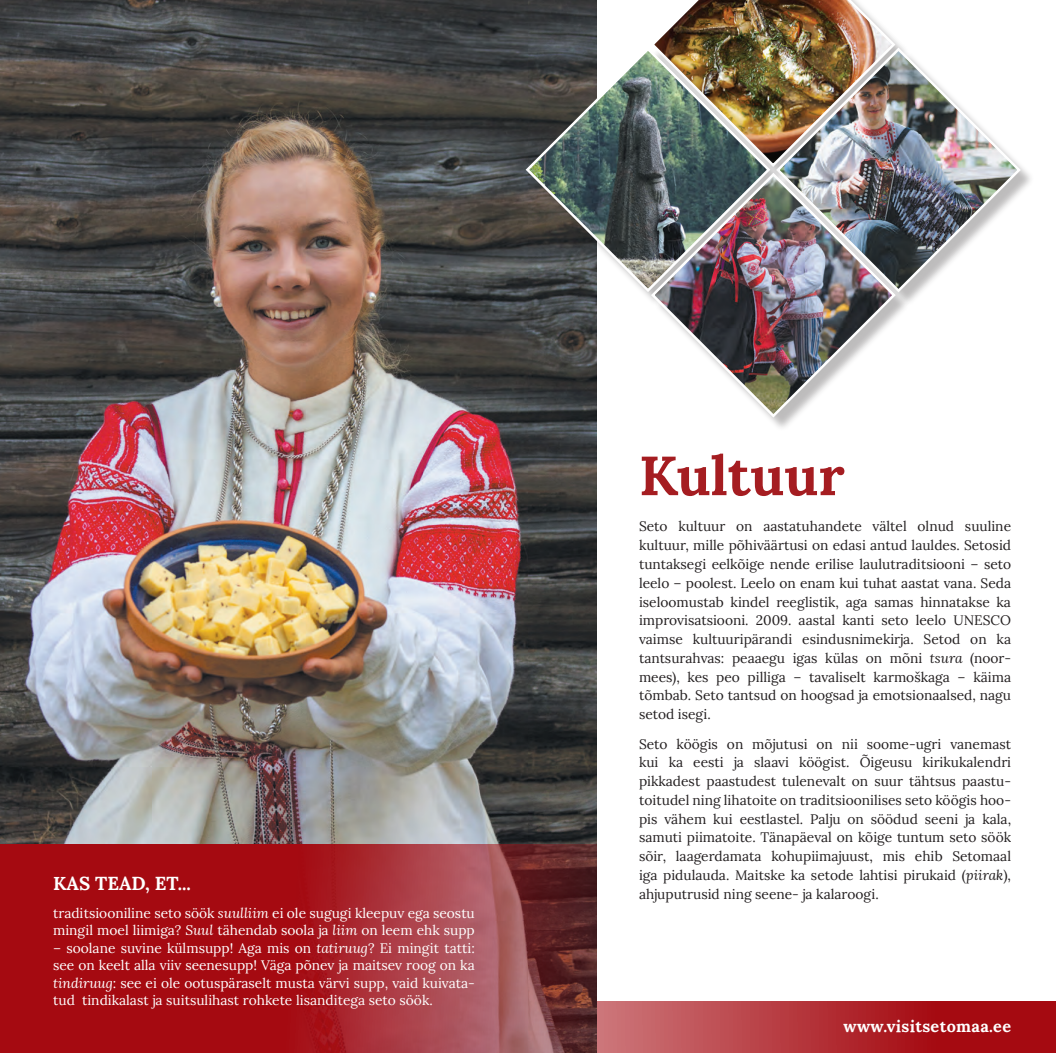
<style>
.page{position:relative;width:1056px;height:1053px;background:#fff}
.page>*{position:absolute;margin:0;border:0;box-sizing:border-box;transform-origin:0 0}
.t1{font:700 55px "Lora";color:#a51d21}
.t2{font:700 18.75px "Lora";color:#fff}
.t3{font:700 16.25px "Lora";letter-spacing:.02em;color:#fff}
.t4{font:13.75px/18.8px "Lora";color:#231f20;text-align:justify}
.t5{font:13.75px/17.5px "Lora";color:#fff}
.s1{font-style:italic}
</style>
<div class="page">
<svg style="left:596px;top:1001px;width:460px;height:51px;background:#b23238"></svg>
<img style="left:0;top:0;width:596px;height:844px">
<svg style="left:528px;top:844px;width:68px;height:208px;background:#612c2e"></svg>
<img style="left:654px;top:0;width:243px;height:50px">
<img style="left:774px;top:46px;width:249px;height:248px">
<div style="left:528px;top:50px;width:257px;height:257px;background:#231f20;opacity:.3"></div>
<img style="left:528px;top:45px;width:244px;height:249px">
<div style="left:654px;top:175px;width:256px;height:257px;background:#231f20;opacity:.3"></div>
<img style="left:649px;top:171px;width:248px;height:248px">
<svg style="left:0;top:844px;width:528px;height:208px;background:#a62028"></svg>
<svg style="left:524px;top:45px;width:4px;height:249px"></svg>
<p class="t2" style="left:53px;top:866px;width:139px">KAS TEAD, ET...</p>
<p class="t5" style="left:53px;top:903px;width:423px">traditsiooniline seto söök <span class="s1">suulliim</span> ei ole sugugi kleepuv ega seostu mingil moel liimiga? <span class="s1">Suul</span> tähendab soola ja <span class="s1">liim</span> on leem ehk supp</p>
<p class="t5" style="left:53px;top:938px;width:423px;text-align:justify">– soolane suvine külmsupp! Aga mis on <span class="s1">tatiruug</span>? Ei mingit tatti: see on keelt alla viiv seenesupp! Väga põnev ja maitsev roog on ka <span class="s1">tindiruug</span>: see ei ole ootuspäraselt musta värvi supp, vaid kuivata&shy;tud tindikalast ja suitsulihast rohkete lisanditega seto söök.</p>
<p class="t1" style="left:639px;top:429px;width:207px">Kultuur</p>
<p class="t4" style="left:639px;top:516px;width:374px">Seto kultuur on aastatuhandete vältel olnud suuline kultuur, mille põhiväärtusi on edasi antud lauldes. Setosid tuntaksegi eelkõige nende erilise laulutraditsiooni – seto leelo – poolest. Leelo on enam kui tuhat aastat vana. Seda iseloomustab kindel reeglistik, aga samas hinnatakse ka improvisatsiooni. 2009. aastal kanti seto leelo UNESCO vaimse kultuuripärandi esindusnimekirja. Setod on ka tantsurahvas: peaaegu igas külas on mõni <span class="s1">tsura</span> (noor&shy;mees), kes peo pilliga – tavaliselt karmoškaga – käima tõmbab. Seto tantsud on hoogsad ja emotsionaalsed, nagu setod isegi.</p>
<p class="t4" style="left:639px;top:733px;width:374px">Seto köögis on mõjutusi on nii soome-ugri vanemast kui ka eesti ja slaavi köögist. Õigeusu kirikukalendri pikkadest paastudest tulenevalt on suur tähtsus paastu&shy;toitudel ning lihatoite on traditsioonilises seto köögis hoo&shy;pis vähem kui eestlastel. Palju on söödud seeni ja kala, samuti piimatoite. Tänapäeval on kõige tuntum seto söök sõir, laagerdamata kohupiimajuust, mis ehib Setomaal iga pidulauda. Maitske ka setode lahtisi pirukaid (<span class="s1">piirak</span>), ahjuputrusid ning seene- ja kalaroogi.</p>
<p class="t3" style="left:844px;top:1011px;width:169px">www.visitsetomaa.ee</p>
</div>
